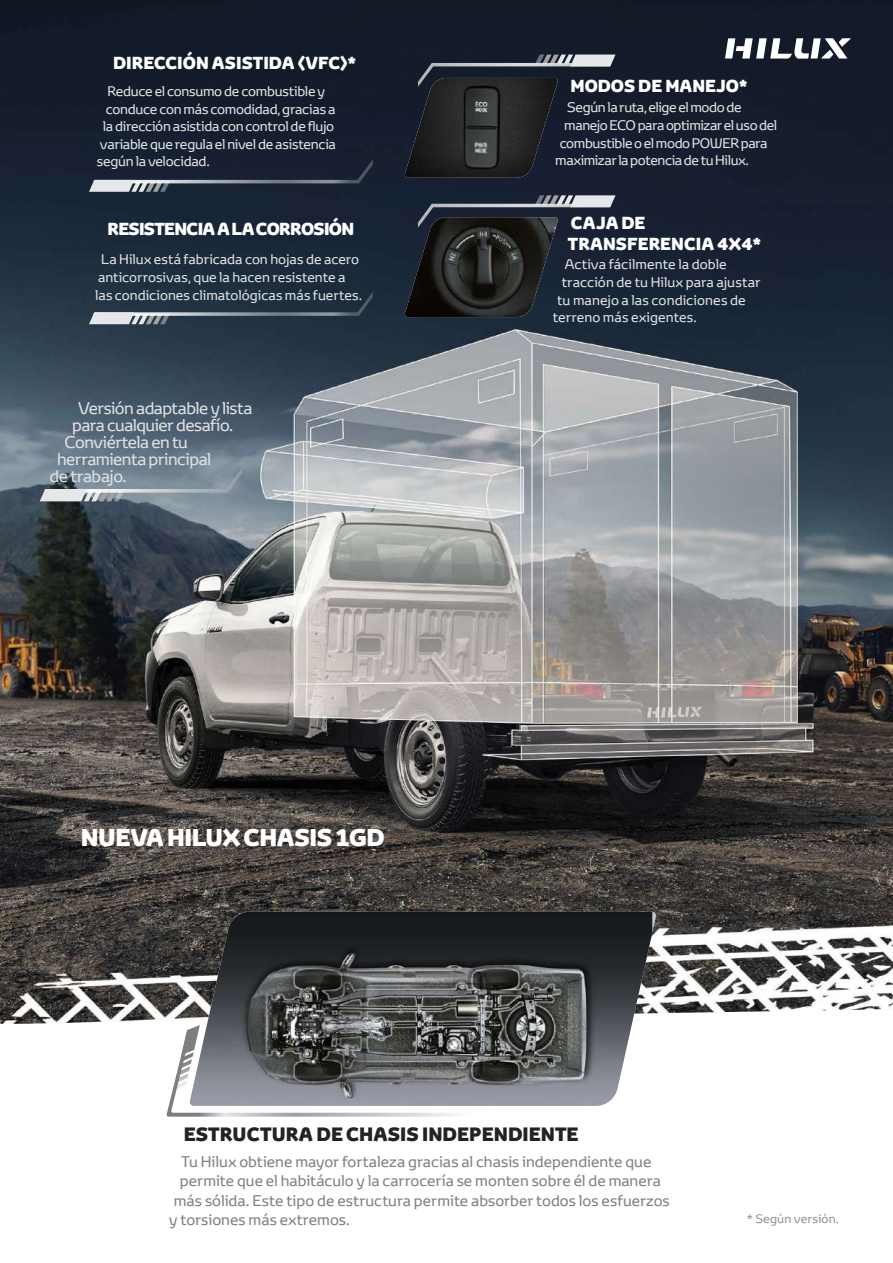
<style>
.page{position:relative;width:893px;height:1263px;background:#fff}
.page>*{position:absolute;margin:0;border:0;box-sizing:border-box;transform-origin:0 0}
.t1{font:800 23.55px "Toyota Display";letter-spacing:-.02em;color:#fff}
.t2{font:800 18.75px "Toyota Display";color:#262123}
.t3{font:800 16.95px/20.2px "Toyota Display";color:#fff}
.t4{font:800 16.95px "Toyota Display";letter-spacing:-.04em;color:#fff}
.t5{font:16.5px "Toyota Display";letter-spacing:-.03em;color:#e0e1e3}
.t6{font:15px "Toyota Display";color:#808285}
.t7{font:13.5px/17.5px "Toyota Display";letter-spacing:-.015em;color:#e0e1e3}
.t8{font:13.5px "Toyota Display";letter-spacing:.005em;color:#e0e1e3}
.t9{font:12px "Toyota Display";letter-spacing:.01em;color:#939598}
</style>
<div class="page">
<img style="left:0;top:0;width:893px;height:1024px">
<svg style="left:725px;top:38px;width:126px;height:21px"></svg>
<img style="left:189px;top:912px;width:463px;height:194px">
<svg style="left:166px;top:1025px;width:372px;height:92px;background:#838587"></svg>
<svg style="left:404px;top:55px;width:211px;height:123px;background:#2a303f"></svg>
<img style="left:404px;top:78px;width:154px;height:100px">
<svg style="left:404px;top:195px;width:211px;height:122px;background:#2d3747"></svg>
<img style="left:404px;top:217px;width:154px;height:100px">
<svg style="left:89px;top:160px;width:284px;height:32px;background:#32394a"></svg>
<svg style="left:89px;top:292px;width:284px;height:32px;background:#394755"></svg>
<svg style="left:40px;top:468px;width:202px;height:33px;background:#8896a1"></svg>
<p class="t3" style="left:113px;top:53px;width:244px">DIRECCIÓN ASISTIDA (VFC)*</p>
<p class="t7" style="left:107px;top:82px;width:219px">Reduce el consumo de combustible y</p>
<p class="t7" style="left:106px;top:100px;width:231px">conduce con más comodidad, gracias a</p>
<p class="t7" style="left:103px;top:117px;width:233px">la dirección asistida con control de flujo</p>
<p class="t7" style="left:100px;top:135px;width:238px">variable que regula el nivel de asistencia</p>
<p class="t7" style="left:97px;top:153px;width:114px">según la velocidad.</p>
<p class="t4" style="left:107px;top:217px;width:248px">RESISTENCIA A LA CORROSIÓN</p>
<p class="t7" style="left:95px;top:250px;width:268px;text-indent:6px">La Hilux está fabricada con hojas de acero anticorrosivas, que la hacen resistente a las condiciones climatológicas más fuertes.</p>
<p class="t5" style="left:78px;top:397px;width:176px">Versión adaptable y lista</p>
<p class="t5" style="left:72px;top:414px;width:163px">para cualquier desafío.</p>
<p class="t5" style="left:65px;top:431px;width:125px">Conviértela en tu</p>
<p class="t5" style="left:57px;top:448px;width:156px">herramienta principal</p>
<p class="t5" style="left:50px;top:464px;width:79px">de trabajo.</p>
<h1 class="t1" style="left:81px;top:821px;width:305px">NUEVA HILUX CHASIS 1GD</h1>
<p class="t3" style="left:570px;top:75px;width:178px">MODOS DE MANEJO*</p>
<p class="t7" style="left:567px;top:98px;width:176px">Según la ruta, elige el modo de</p>
<p class="t7" style="left:564px;top:116px;width:214px">manejo ECO para optimizar el uso del</p>
<p class="t7" style="left:560px;top:134px;width:209px">combustible o el modo POWER para</p>
<p class="t7" style="left:555px;top:151px;width:195px">maximizar la potencia de tu Hilux.</p>
<p class="t3" style="left:568px;top:213px;width:194px">CAJA DE<br>TRANSFERENCIA 4X4*</p>
<p class="t8" style="left:565px;top:256px;width:164px">Activa fácilmente la doble</p>
<p class="t8" style="left:562px;top:273px;width:200px">tracción de tu Hilux para ajustar</p>
<p class="t8" style="left:557px;top:291px;width:190px">tu manejo a las condiciones de</p>
<p class="t8" style="left:553px;top:308px;width:146px">terreno más exigentes.</p>
<h2 class="t2" style="left:184px;top:1121px;width:396px">ESTRUCTURA DE CHASIS INDEPENDIENTE</h2>
<p class="t6" style="left:181px;top:1151px;width:472px">Tu Hilux obtiene mayor fortaleza gracias al chasis independiente que</p>
<p class="t6" style="left:180px;top:1171px;width:482px">permite que el habitáculo y la carrocería se monten sobre él de manera</p>
<p class="t6" style="left:174px;top:1190px;width:497px">más sólida. Este tipo de estructura permite absorber todos los esfuerzos</p>
<p class="t6" style="left:169px;top:1210px;width:182px">y torsiones más extremos.</p>
<p class="t9" style="left:747px;top:1210px;width:94px">* Según versión.</p>
</div>
